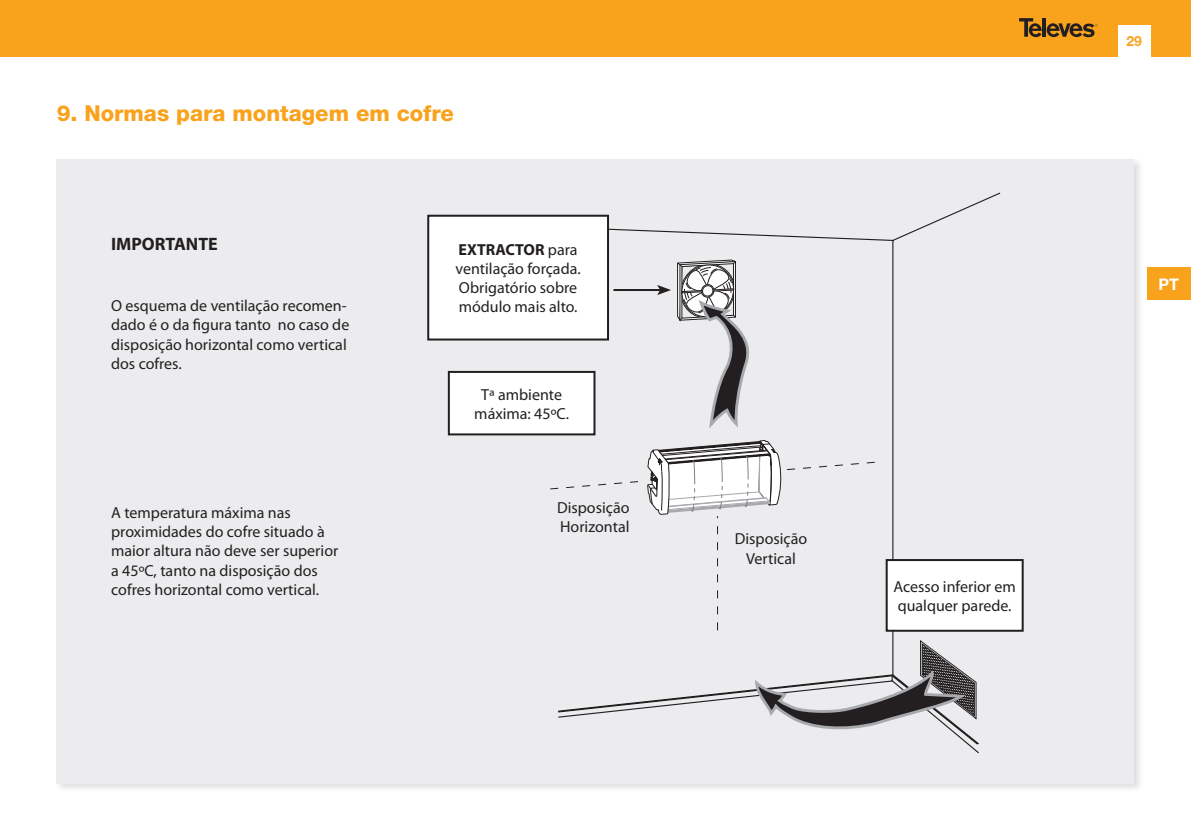
<style>
.page{position:relative;width:1191px;height:840px;background:#fff}
.page>*{position:absolute;margin:0;border:0;box-sizing:border-box;transform-origin:0 0}
.t1{font:800 22px "Helvetica Neue LT Std";color:#f9a21c}
.t2{font:700 18px "Myriad Pro";color:#231f20}
.t3{font:16px/19.2px "Myriad Pro";color:#231f20}
.t4{font:700 16px "Helvetica Neue";color:#fff}
.t5{font:700 14px "Helvetica Neue";color:#f9a21c}
.s1{font-weight:700}
</style>
<div class="page">
<div style="left:0;top:0;width:1191px;height:57px;background:#f9a21c"></div>
<div style="left:1147px;top:267px;width:44px;height:32px;background:#f9a21c"></div>
<svg style="left:1019px;top:18px;width:78px;height:19px"></svg>
<div style="left:1118px;top:25px;width:32px;height:33px;background:#fff"></div>
<div style="left:55px;top:157px;width:1089px;height:636px;background:#231f20;opacity:.15"></div>
<div style="left:57px;top:159px;width:1077px;height:623px;background:#ececee"></div>
<svg style="left:557px;top:192px;width:444px;height:562px"></svg>
<svg style="left:647px;top:440px;width:134px;height:21px"></svg>
<svg style="left:557px;top:639px;width:423px;height:106px"></svg>
<svg style="left:677px;top:259px;width:77px;height:172px"></svg>
<svg style="left:550px;top:461px;width:328px;height:169px"></svg>
<div style="left:428px;top:215px;width:180px;height:124px;background:#fff"></div>
<div style="left:427px;top:214px;width:182px;height:126px;border:2px solid #231f20"></div>
<div style="left:886px;top:559px;width:136px;height:71px;background:#fff"></div>
<div style="left:885px;top:558px;width:138px;height:73px;border:2px solid #231f20"></div>
<hr style="left:613px;top:289px;width:47px;height:2px;background:#231f20">
<svg style="left:657px;top:285px;width:14px;height:10px"></svg>
<div style="left:449px;top:372px;width:145px;height:62px;background:#fff"></div>
<div style="left:448px;top:371px;width:147px;height:64px;border:2px solid #231f20"></div>
<h1 class="t1" style="left:57px;top:100px;width:399px">9. Normas para montagem em cofre</h1>
<p class="t2" style="left:111px;top:232px;width:108px">IMPORTANTE</p>
<p class="t3" style="left:111px;top:296px;width:240px">O esquema de ventilação recomen&shy;dado é o da figura tanto no caso de disposição horizontal como vertical dos cofres.</p>
<p class="t3" style="left:111px;top:502px;width:229px">A temperatura máxima nas proximidades do cofre situado à maior altura não deve ser superior a 45ºC, tanto na disposição dos cofres horizontal como vertical.</p>
<p class="t3" style="left:455px;top:239px;width:127px"><span class="s1">EXTRACTOR</span> para ventilação forçada.<br>Obrigatório sobre módulo mais alto.</p>
<p class="t3" style="left:474px;top:384px;width:96px;text-align:center">Tª ambiente máxima: 45ºC.</p>
<p class="t3" style="left:557px;top:497px;width:74px">Disposição<br>Horizontal</p>
<p class="t3" style="left:735px;top:529px;width:74px;text-align:center">Disposição<br>Vertical</p>
<p class="t3" style="left:893px;top:576px;width:124px">Acesso inferior em qualquer parede.</p>
<p class="t5" style="left:1126px;top:32px;width:17px">29</p>
<p class="t4" style="left:1158px;top:274px;width:22px">PT</p>
</div>
